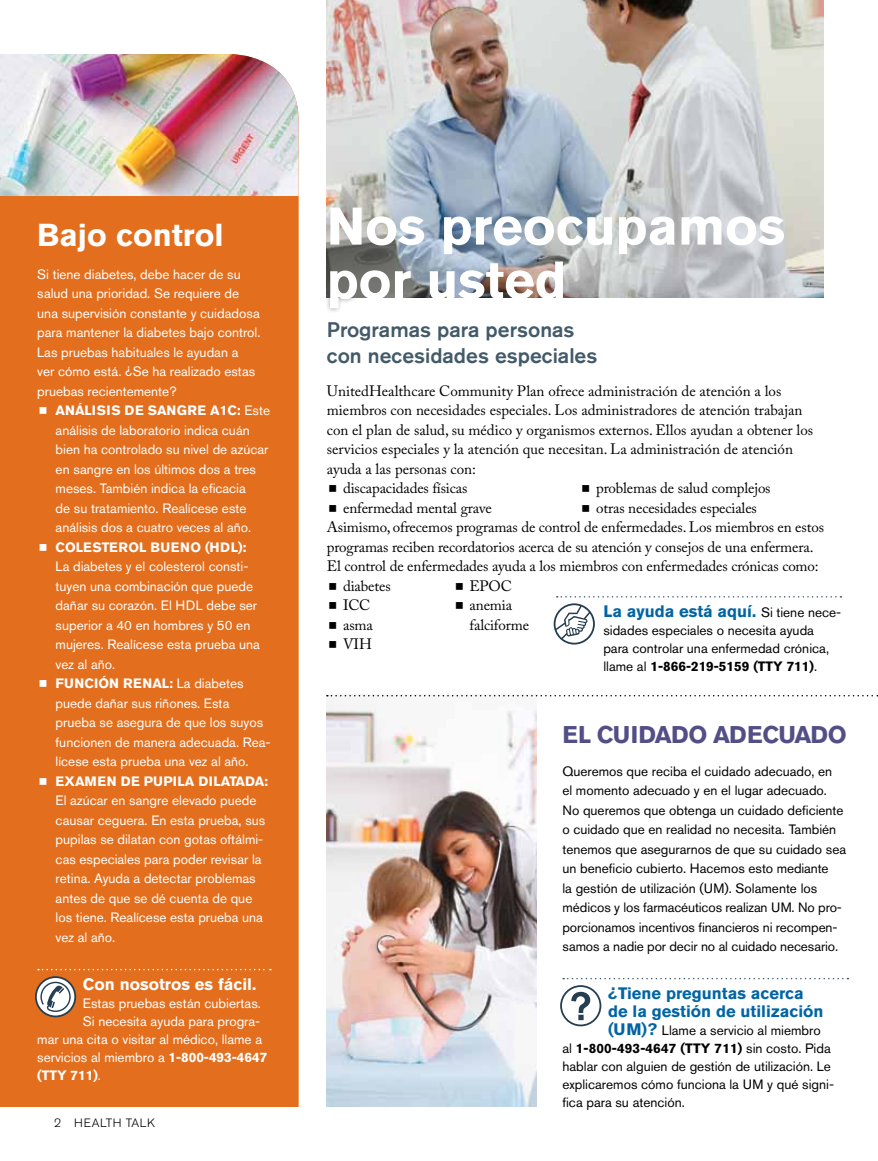
<style>
.page{position:relative;width:878px;height:1161px;background:#fff}
.page>*{position:absolute;margin:0;border:0;box-sizing:border-box;transform-origin:0 0}
.t1{font:700 52.5px/54px "Akzidenz Grotesk BE";color:#fff}
.t2{font:700 31.5px "Akzidenz Grotesk BE";color:#fff}
.t3{font:700 24px "Akzidenz Grotesk BE";letter-spacing:-.03em;color:#524e86}
.t4{font:500 21px/25.2px "Akzidenz Grotesk BE";color:#425a69}
.t5{font:700 16.5px/18px "Akzidenz Grotesk BE";color:#0065a4}
.t6{font:700 16.5px "Akzidenz Grotesk BE";color:#fff}
.t7{font:15px/19.5px "Adobe Caslon Pro";letter-spacing:-.01em;color:#000}
.t8{font:13.5px/19.5px "Akzidenz Grotesk BE";color:#fff}
.t9{font:13.5px/19.5px "Akzidenz Grotesk BE";color:#000}
.t10{font:700 13.5px "Akzidenz Grotesk BE";color:#fff}
.t11{font:300 12px "Akzidenz Grotesk BE";letter-spacing:.05em;color:#000}
.s1{font-weight:700}
.s2{font-weight:400}
.s3{font-weight:400;font-size:13.5px;color:#000}
.s4{font-weight:700;font-size:16.5px;color:#0065a4}
</style>
<div class="page">
<img style="left:327px;top:696px;width:209px;height:411px">
<svg style="left:327px;top:695px;width:551px;height:1px"></svg>
<div style="left:0;top:196px;width:298px;height:911px;background:#e36f1e"></div>
<img style="left:0;top:54px;width:298px;height:142px">
<svg style="left:38px;top:969px;width:233px;height:1px"></svg>
<svg style="left:35px;top:976px;width:41px;height:41px"></svg>
<svg style="left:563px;top:978px;width:285px;height:1px"></svg>
<svg style="left:560px;top:985px;width:41px;height:41px"></svg>
<div style="left:325px;top:266px;width:37px;height:47px;background:#000;opacity:.33"></div>
<img style="left:327px;top:0;width:497px;height:298px">
<svg style="left:553px;top:596px;width:288px;height:49px"></svg>
<svg style="left:40px;top:407px;width:15px;height:8px"></svg>
<svg style="left:40px;top:544px;width:15px;height:8px"></svg>
<svg style="left:40px;top:680px;width:15px;height:8px"></svg>
<svg style="left:40px;top:778px;width:15px;height:8px"></svg>
<h2 class="t2" style="left:37px;top:216px;width:188px">Bajo control</h2>
<p class="t8" style="left:37px;top:264px;width:225px">Si tiene diabetes, debe hacer de su salud una prioridad. Se requiere de una supervisión constante y cuidadosa para mantener la diabetes bajo control.<br>Las pruebas habituales le ayudan a<br>ver cómo está. ¿Se ha realizado estas pruebas recientemente?</p>
<p class="t10" style="left:56px;top:403px;width:132px">ANÁLISIS DE SANGRE</p>
<p class="t8" style="left:56px;top:401px;width:216px;text-indent:154px"><span class="s1">A1C:</span> Este análisis de laboratorio indica cuán bien ha controlado su nivel de azúcar en sangre en los últimos dos a tres meses. También indica la eficacia<br>de su tratamiento. Realícese este análisis dos a cuatro veces al año.</p>
<p class="t10" style="left:56px;top:539px;width:38px">COLESTER</p>
<p class="t10" style="left:128px;top:539px;width:119px">OL BUENO (H DL):</p>
<p class="t8" style="left:56px;top:557px;width:216px">La diabetes y el colesterol consti&shy;tuyen una combinación que puede dañar su corazón. El HDL debe ser superior a 40 en hombres y 50 en mujeres. Realícese esta prueba una vez al año.<br><span class="s1">FU NCIÓN RE NAL:</span> La diabetes puede dañar sus riñones. Esta prueba se asegura de que los suyos funcionen de manera adecuada. Rea&shy;lícese esta prueba una vez al año.</p>
<p class="t10" style="left:56px;top:773px;width:214px">EXAMEN DE PU PILA DILATADA:</p>
<p class="t8" style="left:56px;top:791px;width:211px">El azúcar en sangre elevado puede causar ceguera. En esta prueba, sus pupilas se dilatan con gotas oftálmi&shy;cas especiales para poder revisar la retina. Ayuda a detectar problemas antes de que se dé cuenta de que los tiene. Realícese esta prueba una vez al año.</p>
<p class="t6" style="left:83px;top:975px;width:175px">Con nosotros es fácil.</p>
<p class="t8" style="left:83px;top:993px;width:179px">Estas pruebas están cubiertas.</p>
<p class="t8" style="left:83px;top:1011px;width:179px">Si necesita ayuda para progra-</p>
<p class="t8" style="left:37px;top:1029px;width:226px">mar una cita o visitar al médico, llame a</p>
<p class="t8" style="left:37px;top:1047px;width:232px">servicios al miembro a <span class="s1">1-800-493-4647</span></p>
<p class="t10" style="left:37px;top:1067px;width:65px">(TTY 711)<span class="s2">.</span></p>
<p class="t11" style="left:54px;top:1116px;width:103px">2 HEALTH TALK</p>
<h1 class="t1" style="left:327px;top:199px;width:460px">Nos preocupamos por usted</h1>
<h3 class="t4" style="left:327px;top:317px;width:272px">Programas para personas con necesidades especiales</h3>
<p class="t7" style="left:327px;top:381px;width:456px">UnitedHealthcare Community Plan ofrece administración de atención a los</p>
<p class="t7" style="left:327px;top:400px;width:477px">miembros con necesidades especiales. Los administradores de atención trabajan</p>
<p class="t7" style="left:327px;top:420px;width:488px">con el plan de salud, su médico y organismos externos. Ellos ayudan a obtener los</p>
<p class="t7" style="left:327px;top:439px;width:467px">servicios especiales y la atención que necesitan. La administración de atención</p>
<p class="t7" style="left:327px;top:459px;width:150px">ayuda a las personas con:</p>
<p class="t7" style="left:343px;top:478px;width:126px">discapacidades físicas</p>
<p class="t7" style="left:343px;top:498px;width:150px">enfermedad mental grave</p>
<p class="t7" style="left:596px;top:478px;width:176px">problemas de salud complejos</p>
<p class="t7" style="left:596px;top:498px;width:162px">otras necesidades especiales</p>
<p class="t7" style="left:327px;top:517px;width:498px">Asimismo, ofrecemos programas de control de enfermedades. Los miembros en estos</p>
<p class="t7" style="left:327px;top:537px;width:488px">programas reciben recordatorios acerca de su atención y consejos de una enfermera.</p>
<p class="t7" style="left:327px;top:556px;width:493px">El control de enfermedades ayuda a los miembros con enfermedades crónicas como:</p>
<p class="t7" style="left:343px;top:576px;width:49px">diabetes</p>
<p class="t7" style="left:343px;top:595px;width:29px">ICC</p>
<p class="t7" style="left:343px;top:615px;width:31px">asma</p>
<p class="t7" style="left:343px;top:634px;width:30px">VIH</p>
<p class="t7" style="left:469px;top:576px;width:61px">EPOC anemia falciforme</p>
<p class="t5" style="left:603px;top:602px;width:239px">La ayuda está aquí. <span class="s3">Si tiene nece-</span></p>
<p class="t9" style="left:603px;top:621px;width:227px;line-height:18px">sidades especiales o necesita ayuda para controlar una enfermedad crónica, llame al <span class="s1">1-866-219-5159 (TTY 711)</span>.</p>
<h3 class="t3" style="left:562px;top:720px;width:286px">EL CUIDADO ADECUADO</h3>
<p class="t9" style="left:562px;top:761px;width:285px">Queremos que reciba el cuidado adecuado, en<br>el momento adecuado y en el lugar adecuado.<br>No queremos que obtenga un cuidado deficiente o cuidado que en realidad no necesita. También tenemos que asegurarnos de que su cuidado sea un beneficio cubierto. Hacemos esto mediante<br>la gestión de utilización (UM). Solamente los médicos y los farmacéuticos realizan UM. No pro&shy;porcionamos incentivos financieros ni recompen&shy;samos a nadie por decir no al cuidado necesario.</p>
<p class="t5" style="left:608px;top:984px;width:217px">¿Tiene preguntas acerca de la gestión de utilización</p>
<p class="t9" style="left:562px;top:1021px;width:273px;line-height:18px;text-indent:46px"><span class="s4">(U M)?</span> Llame a servicio al miembro<br>al <span class="s1">1-800-493-4647 (TTY 711)</span> sin costo. Pida hablar con alguien de gestión de utilización. Le explicaremos cómo funciona la UM y qué signi&shy;fica para su atención.</p>
</div>
